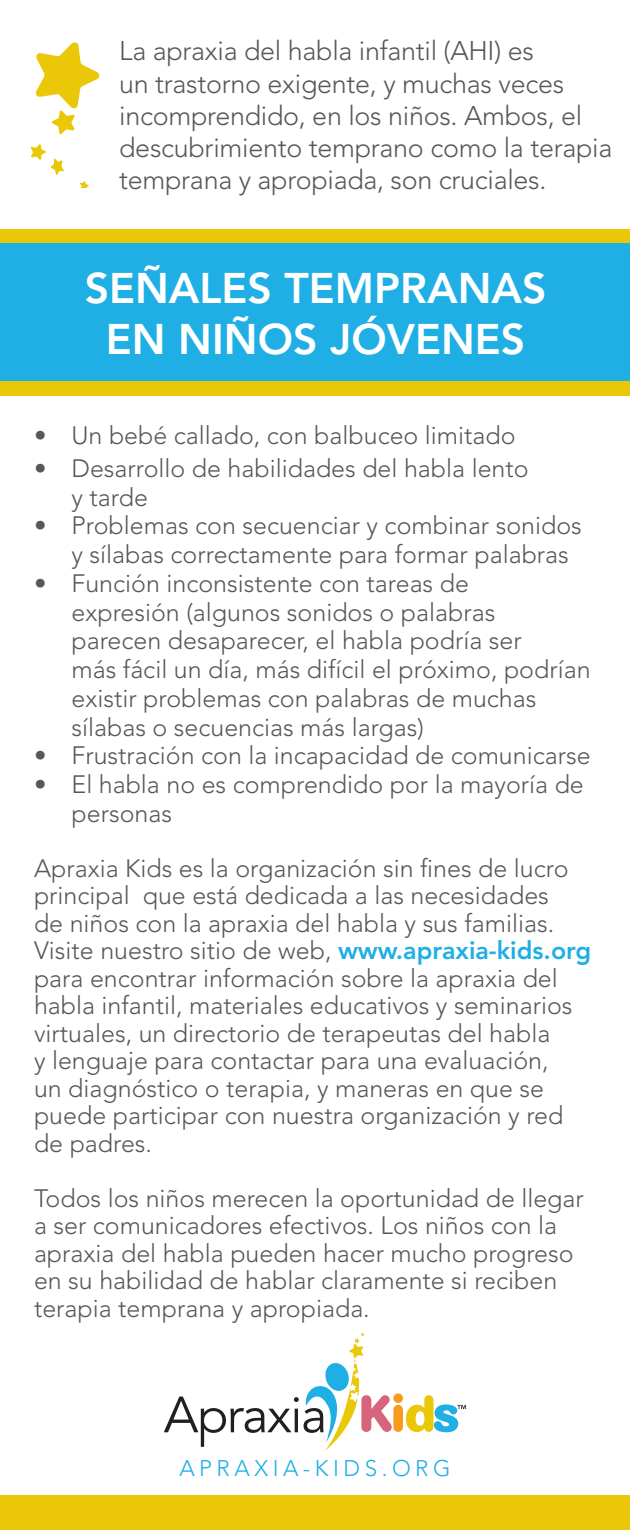
<style>
.page{position:relative;width:630px;height:1530px;background:#fff}
.page>*{position:absolute;margin:0;border:0;box-sizing:border-box;transform-origin:0 0}
.t1{font:800 42.5px/51px "Avenir";color:#fff;text-align:center}
.t2{font:300 27px/32.2px "Avenir";letter-spacing:-.01em;color:#57585a}
.t3{font:300 25px/27.5px "Avenir";color:#57585a}
.t4{font:300 22.5px "Avenir";letter-spacing:.2em;color:#1fafe5}
.s1{font-weight:800;color:#1fafe5}
</style>
<div class="page">
<div style="left:0;top:229px;width:630px;height:167px;background:#eac807"></div>
<div style="left:0;top:243px;width:630px;height:138px;background:#1fafe5"></div>
<div style="left:0;top:1495px;width:630px;height:35px;background:#eac807"></div>
<svg style="left:164px;top:1333px;width:302px;height:118px"></svg>
<svg style="left:36px;top:43px;width:63px;height:91px"></svg>
<svg style="left:31px;top:144px;width:33px;height:31px"></svg>
<svg style="left:80px;top:181px;width:9px;height:7px"></svg>
<p class="t2" style="left:119px;top:35px;width:495px">La apraxia del habla infantil (AHI) es<br>un trastorno exigente, y muchas veces incomprendido, en los niños. Ambos, el descubrimiento temprano como la terapia temprana y apropiada, son cruciales.</p>
<h1 class="t1" style="left:85px;top:263px;width:463px">SEÑALES TEMPRANAS<br>EN NIÑOS JÓVENES</h1>
<p class="t3" style="left:34px;top:422px;width:483px">• Un bebé callado, con balbuceo limitado</p>
<p class="t3" style="left:72px;top:454px;width:459px;line-height:28.8px;text-indent:-38px">• Desarrollo de habilidades del habla lento y tarde</p>
<p class="t3" style="left:72px;top:511px;width:512px;line-height:28.8px;text-indent:-38px">• Problemas con secuenciar y combinar sonidos y sílabas correctamente para formar palabras</p>
<p class="t3" style="left:72px;top:569px;width:521px;line-height:28.8px;text-indent:-38px">• Función inconsistente con tareas de<br>expresión (algunos sonidos o palabras parecen desaparecer, el habla podría ser<br>más fácil un día, más difícil el próximo, podrían existir problemas con palabras de muchas sílabas o secuencias más largas)</p>
<p class="t3" style="left:34px;top:742px;width:558px">• Frustración con la incapacidad de comunicarse</p>
<p class="t3" style="left:72px;top:770px;width:514px;line-height:28.8px;text-indent:-38px">• El habla no es comprendido por la mayoría de personas</p>
<p class="t3" style="left:34px;top:855px;width:559px">Apraxia Kids es la organización sin fines de lucro principal que está dedicada a las necesidades<br>de niños con la apraxia del habla y sus familias.<br>Visite nuestro sitio de web, <span class="s1">www.apraxia-kids.org </span>para encontrar información sobre la apraxia del habla infantil, materiales educativos y seminarios virtuales, un directorio de terapeutas del habla<br>y lenguaje para contactar para una evaluación,<br>un diagnóstico o terapia, y maneras en que se puede participar con nuestra organización y red de padres.</p>
<p class="t3" style="left:34px;top:1185px;width:551px">Todos los niños merecen la oportunidad de llegar a ser comunicadores efectivos. Los niños con la apraxia del habla pueden hacer mucho progreso en su habilidad de hablar claramente si reciben terapia temprana y apropiada.</p>
<p class="t4" style="left:179px;top:1455px;width:273px">APRAXIA-KIDS.ORG</p>
</div>
